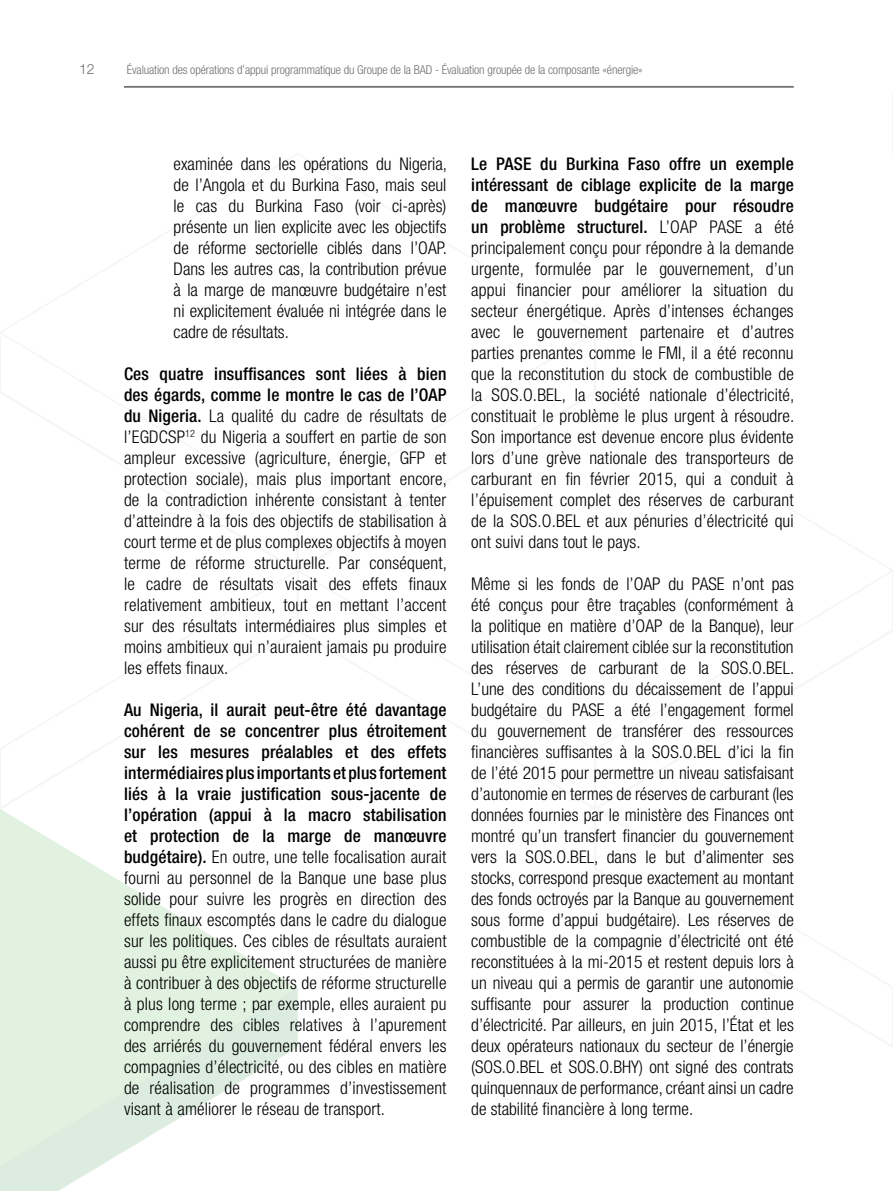
<style>
.page{position:relative;width:893px;height:1191px;background:#fff}
.page>*{position:absolute;margin:0;border:0;box-sizing:border-box;transform-origin:0 0}
.t1{font:300 condensed 17.5px/21px "Helvetica Neue LT Std";letter-spacing:.01em;color:#000;text-align:justify}
.t2{font:300 14px "Helvetica Neue LT Std";color:#706f6f}
.t3{font:300 condensed 12.25px "Helvetica Neue LT Std";letter-spacing:-.01em;color:#706f6f}
.s1{font-weight:500}
</style>
<div class="page">
<svg style="left:0;top:809px;width:296px;height:178px;fill:#e8f5e8"></svg>
<svg style="left:1px;top:987px;width:297px;height:204px;fill:#e1f2e0"></svg>
<svg style="left:0;top:987px;width:1px;height:204px"></svg>
<hr style="left:124px;top:86px;width:670px;height:2px;background:#706f6f">
<p class="t2" style="left:79px;top:61px;width:17px">12</p>
<p class="t3" style="left:127px;top:63px;width:517px">Évaluation des opérations d’appui programmatique du Groupe de la BAD - Évaluation groupée de la composante «énergie»</p>
<p class="t1" style="left:174px;top:153px;width:275px">examinée dans les opérations du Nigeria, de l’Angola et du Burkina Faso, mais seul le cas du Burkina Faso (voir ci-après) présente un lien explicite avec les objectifs de réforme sectorielle ciblés dans l’OAP.<br>Dans les autres cas, la contribution prévue à la marge de manœuvre budgétaire n’est ni explicitement évaluée ni intégrée dans le cadre de résultats.</p>
<p class="t1" style="left:124px;top:363px;width:325px"><span class="s1">Ces quatre insuffisances sont liées à bien des égards, comme le montre le cas de l’OAP du Nigeria.</span> La qualité du cadre de résultats de l’EGDCSP<sup>12</sup> du Nigeria a souffert en partie de son ampleur excessive (agriculture, énergie, GFP et protection sociale), mais plus important encore, de la contradiction inhérente consistant à tenter d’atteindre à la fois des objectifs de stabilisation à court terme et de plus complexes objectifs à moyen terme de réforme structurelle. Par conséquent, le cadre de résultats visait des effets finaux relativement ambitieux, tout en mettant l’accent sur des résultats intermédiaires plus simples et moins ambitieux qui n’auraient jamais pu produire les effets finaux.</p>
<p class="t1" style="left:124px;top:699px;width:324px"><span class="s1">Au Nigeria, il aurait peut-être été davantage cohérent de se concentrer plus étroitement sur les mesures préalables et des effets intermédiaires plus importants et plus fortement liés à la vraie justification sous-jacente de l’opération (appui à la macro stabilisation et protection de la marge de manœuvre budgétaire).</span> En outre, une telle focalisation aurait fourni au personnel de la Banque une base plus solide pour suivre les progrès en direction des effets finaux escomptés dans le cadre du dialogue sur les politiques. Ces cibles de résultats auraient aussi pu être explicitement structurées de manière à contribuer à des objectifs de réforme structurelle à plus long terme ; par exemple, elles auraient pu comprendre des cibles relatives à l’apurement des arriérés du gouvernement fédéral envers les compagnies d’électricité, ou des cibles en matière de réalisation de programmes d’investissement visant à améliorer le réseau de transport.</p>
<p class="t1" style="left:471px;top:153px;width:325px"><span class="s1">Le PASE du Burkina Faso offre un exemple intéressant de ciblage explicite de la marge de manœuvre budgétaire pour résoudre un problème structurel.</span> L’OAP PASE a été principalement conçu pour répondre à la demande urgente, formulée par le gouvernement, d’un appui financier pour améliorer la situation du secteur énergétique. Après d’intenses échanges avec le gouvernement partenaire et d’autres parties prenantes comme le FMI, il a été reconnu que la reconstitution du stock de combustible de la SOS.O.BEL, la société nationale d’électricité, constituait le problème le plus urgent à résoudre.<br>Son importance est devenue encore plus évidente lors d’une grève nationale des transporteurs de carburant en fin février 2015, qui a conduit à l’épuisement complet des réserves de carburant de la SOS.O.BEL et aux pénuries d’électricité qui ont suivi dans tout le pays.</p>
<p class="t1" style="left:471px;top:573px;width:325px">Même si les fonds de l’OAP du PASE n’ont pas été conçus pour être traçables (conformément à la politique en matière d’OAP de la Banque), leur utilisation était clairement ciblée sur la reconstitution des réserves de carburant de la SOS.O.BEL.<br>L’une des conditions du décaissement de l’appui budgétaire du PASE a été l’engagement formel du gouvernement de transférer des ressources financières suffisantes à la SOS.O.BEL d’ici la fin de l’été 2015 pour permettre un niveau satisfaisant d’autonomie en termes de réserves de carburant (les données fournies par le ministère des Finances ont montré qu’un transfert financier du gouvernement vers la SOS.O.BEL, dans le but d’alimenter ses stocks, correspond presque exactement au montant des fonds octroyés par la Banque au gouvernement sous forme d’appui budgétaire). Les réserves de combustible de la compagnie d’électricité ont été reconstituées à la mi-2015 et restent depuis lors à un niveau qui a permis de garantir une autonomie suffisante pour assurer la production continue d’électricité. Par ailleurs, en juin 2015, l’État et les deux opérateurs nationaux du secteur de l’énergie (SOS.O.BEL et SOS.O.BHY) ont signé des contrats quinquennaux de performance, créant ainsi un cadre de stabilité financière à long terme.</p>
</div>
